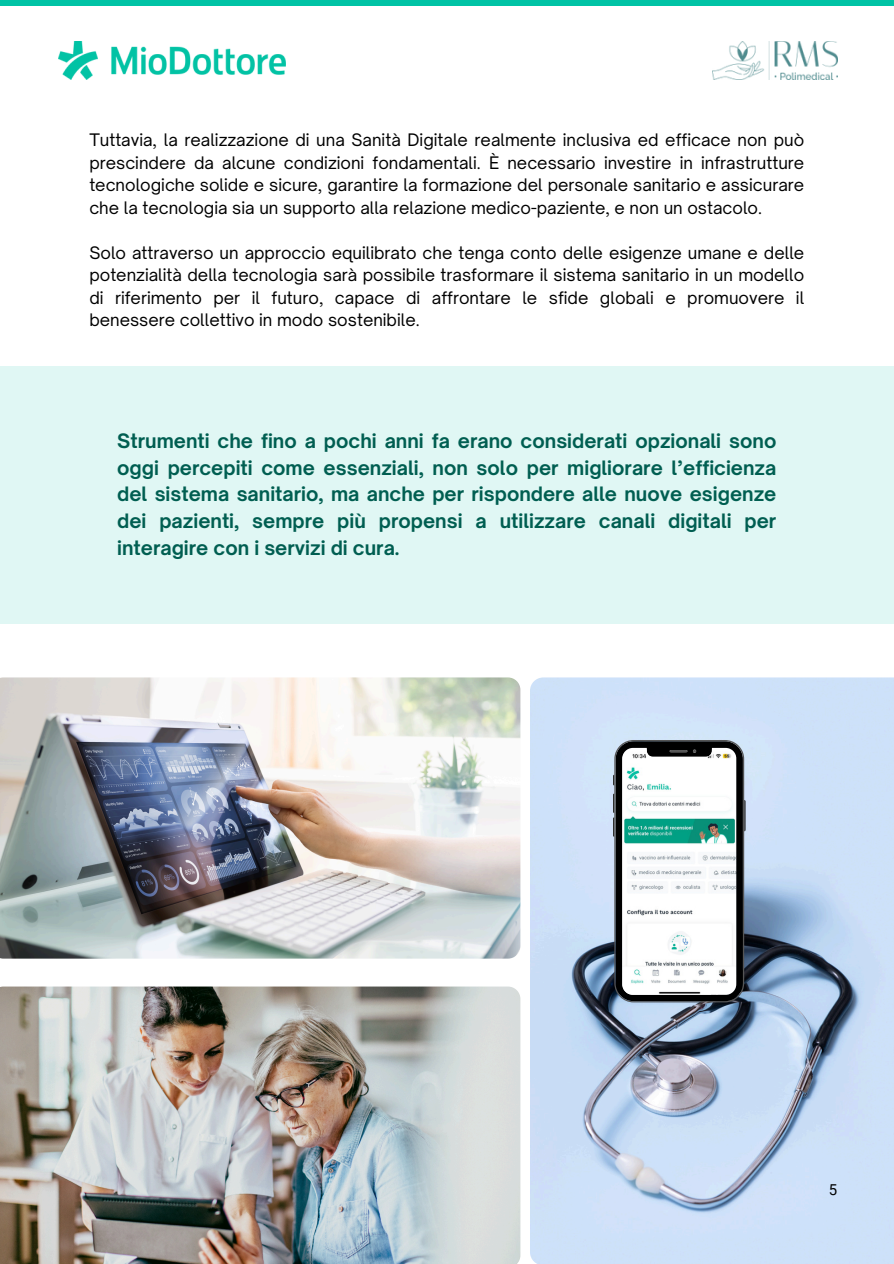
<style>
.page{position:relative;width:894px;height:1264px;background:#fff}
.page>*{position:absolute;margin:0;border:0;box-sizing:border-box;transform-origin:0 0}
.t1{font:700 19.05px/26.5px "Open Sauce One";color:#005e51;text-align:justify}
.t2{font:16.5px/22.5px "Open Sauce One";color:#000;text-align:justify}
.t3{font:15px "Roboto";color:#000}
</style>
<div class="page">
<div style="left:0;top:0;width:893px;height:6px;background:#00c3a5"></div>
<div style="left:0;top:366px;width:893px;height:257px;background:#e0f7f4"></div>
<img style="left:59px;top:42px;width:226px;height:37px">
<img style="left:530px;top:677px;width:363px;height:586px">
<img style="left:0;top:986px;width:520px;height:277px">
<img style="left:0;top:677px;width:520px;height:281px">
<img style="left:712px;top:42px;width:125px;height:37px">
<svg style="left:612px;top:740px;width:133px;height:262px"></svg>
<h1 class="t2" style="left:89px;top:128px;width:716px">Tuttavia, la realizzazione di una Sanità Digitale realmente inclusiva ed efficace non può prescindere da alcune condizioni fondamentali. È necessario investire in infrastrutture tecnologiche solide e sicure, garantire la formazione del personale sanitario e assicurare che la tecnologia sia un supporto alla relazione medico-paziente, e non un ostacolo.</h1>
<p class="t2" style="left:89px;top:241px;width:716px">Solo attraverso un approccio equilibrato che tenga conto delle esigenze umane e delle potenzialità della tecnologia sarà possibile trasformare il sistema sanitario in un modello di riferimento per il futuro, capace di affrontare le sfide globali e promuovere il benessere collettivo in modo sostenibile.</p>
<p class="t1" style="left:117px;top:428px;width:660px">Strumenti che fino a pochi anni fa erano considerati opzionali sono oggi percepiti come essenziali, non solo per migliorare l’efficienza del sistema sanitario, ma anche per rispondere alle nuove esigenze dei pazienti, sempre più propensi a utilizzare canali digitali per interagire con i servizi di cura.</p>
<p class="t3" style="left:828px;top:1181px;width:10px">5</p>
</div>
